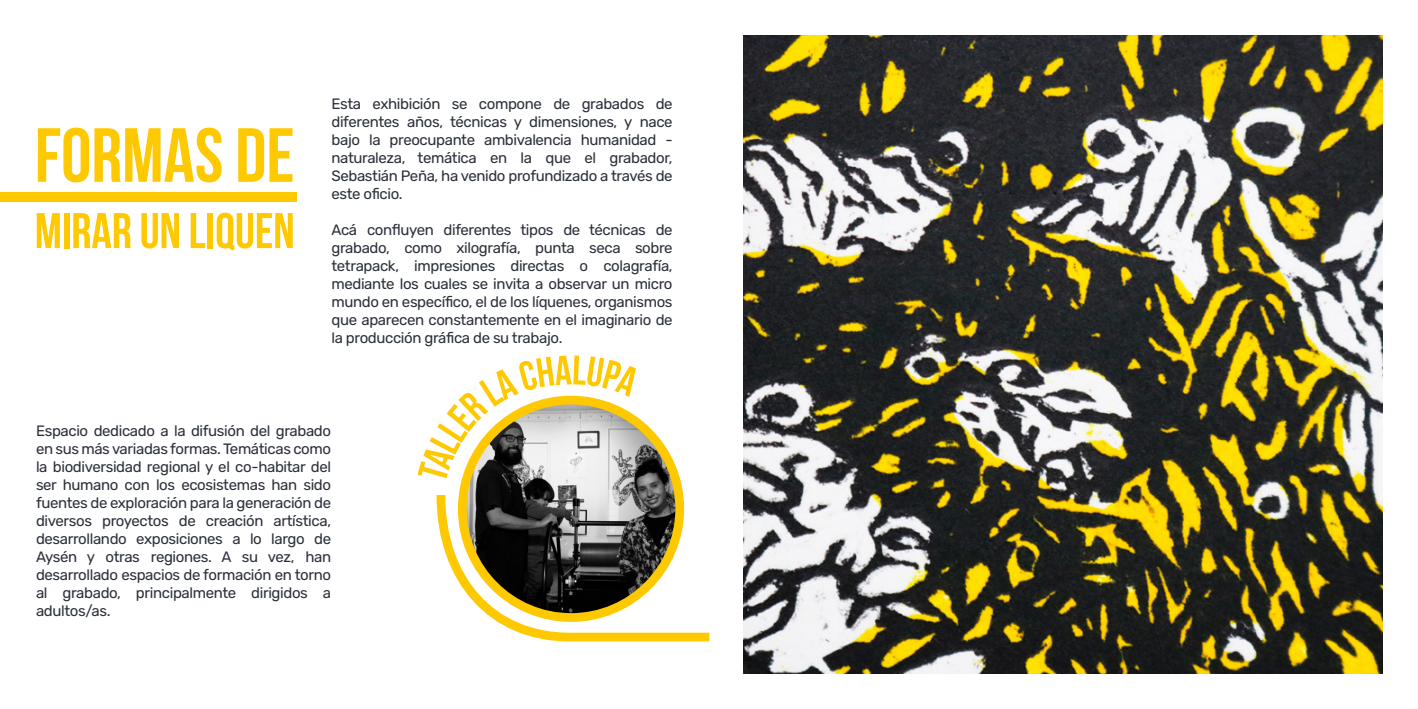
<style>
.page{position:relative;width:1418px;height:709px;background:#fff}
.page>*{position:absolute;margin:0;border:0;box-sizing:border-box;transform-origin:0 0}
.t1{font:700 76.5px "Bebas Neue";color:#fec901}
.t2{font:700 50px "Bebas Neue";color:#fec901}
.t3{font:15px/18px "Rubik";letter-spacing:-.025em;color:#2b303a;text-align:justify}
</style>
<div class="page">
<div style="left:0;top:192px;width:297px;height:10px;background:#fec901"></div>
<svg style="left:417px;top:355px;width:219px;height:123px"></svg>
<svg style="left:436px;top:488px;width:274px;height:154px"></svg>
<img style="left:462px;top:400px;width:217px;height:217px;border-radius:109px">
<img style="left:743px;top:36px;width:639px;height:637px">
<div style="left:458px;top:396px;width:226px;height:226px;border:9px solid #fec901;border-radius:50%"></div>
<h1 class="t1" style="left:35px;top:113px;width:261px">FORMAS DE</h1>
<h2 class="t2" style="left:35px;top:203px;width:261px">MIRAR UN LIQUEN</h2>
<p class="t3" style="left:331px;top:95px;width:343px">Esta exhibición se compone de grabados de diferentes años, técnicas y dimensiones, y nace bajo la preocupante ambivalencia humanidad - naturaleza, temática en la que el grabador, Sebastián Peña, ha venido profundizado a través de este oficio.</p>
<p class="t3" style="left:331px;top:221px;width:343px">Acá confluyen diferentes tipos de técnicas de grabado, como xilografía, punta seca sobre tetrapack, impresiones directas o colagrafía, mediante los cuales se invita a observar un micro mundo en específico, el de los líquenes, organismos que aparecen constantemente en el imaginario de la producción gráfica de su trabajo.</p>
<p class="t3" style="left:36px;top:422px;width:296px">Espacio dedicado a la difusión del grabado en sus más variadas formas. Temáticas como la biodiversidad regional y el co-habitar del ser humano con los ecosistemas han sido fuentes de exploración para la generación de diversos proyectos de creación artística, desarrollando exposiciones a lo largo de Aysén y otras regiones. A su vez, han desarrollado espacios de formación en torno al grabado, principalmente dirigidos a adultos/as.</p>
</div>
